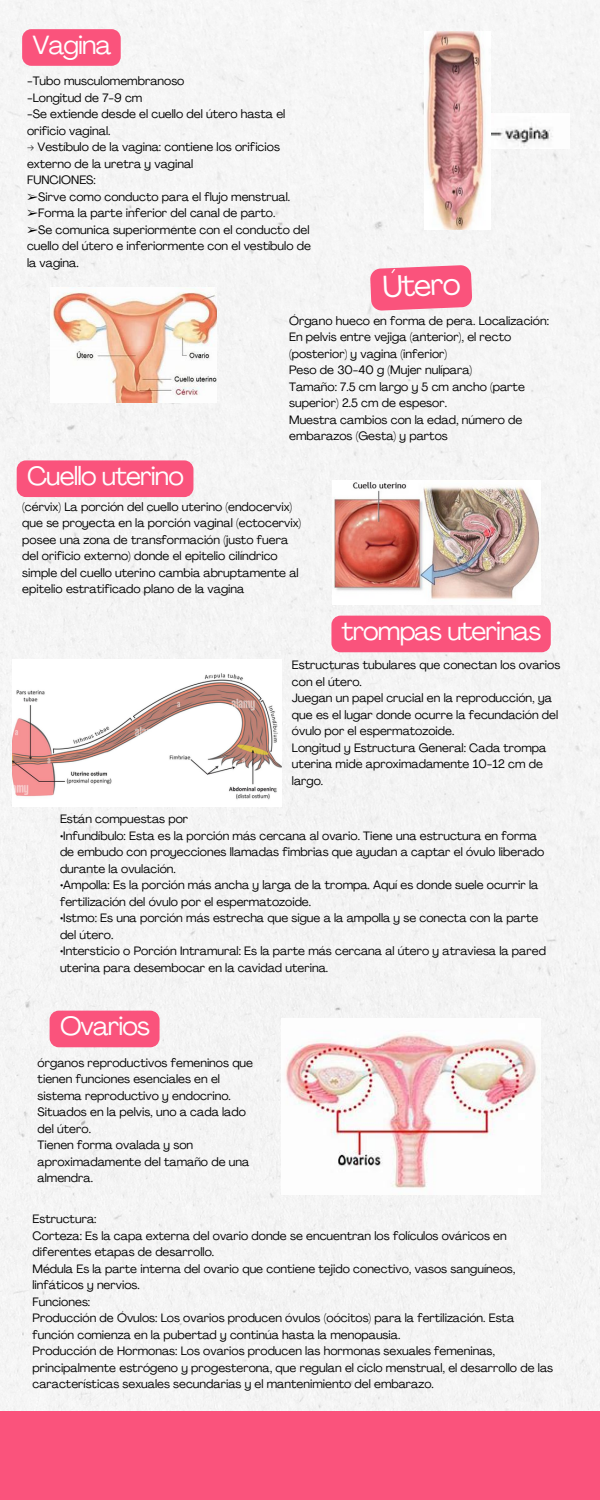
<style>
.page{position:relative;width:600px;height:1500px;background:#fff}
.page>*{position:absolute;margin:0;border:0;box-sizing:border-box;transform-origin:0 0}
.t1{font:30px "Agrandir";color:#fff}
.t2{font:26px "Agrandir";letter-spacing:-.035em;color:#fff}
.t3{font:12px/16.5px "Agrandir";color:#000}
.s1{font-family:"Free Serif"}
</style>
<div class="page">
<div style="left:0;top:0;width:600px;height:1411px;background:#f5f5f5"></div>
<div style="left:0;top:1411px;width:600px;height:89px;background:#fa537c"></div>
<img style="left:491px;top:114px;width:78px;height:34px">
<img style="left:425px;top:32px;width:66px;height:198px">
<img style="left:50px;top:287px;width:167px;height:115px">
<img style="left:332px;top:481px;width:208px;height:124px">
<img style="left:12px;top:659px;width:270px;height:147px">
<img style="left:282px;top:1019px;width:258px;height:175px">
<svg style="left:370px;top:265px;width:102px;height:46px;background:#f96589"></svg>
<div style="left:17px;top:460px;width:176px;height:37px;background:#fa537c;border-radius:9px"></div>
<div style="left:331px;top:616px;width:220px;height:36px;background:#fa537c"></div>
<div style="left:50px;top:1011px;width:110px;height:36px;background:#fa537c"></div>
<svg style="left:22px;top:29px;width:99px;height:37px;background:#f95880"></svg>
<p class="t2" style="left:33px;top:34px;width:80px">Vagina</p>
<p class="t3" style="left:27px;top:74px;width:159px">-Tubo musculomembranoso</p>
<p class="t3" style="left:27px;top:91px;width:117px">-Longitud de 7-9 cm</p>
<p class="t3" style="left:27px;top:107px;width:260px">-Se extiende desde el cuello del útero hasta el orificio vaginal.</p>
<h2 class="t3" style="left:27px;top:140px;width:254px">→ Vestíbulo de la vagina: contiene los orificios externo de la uretra y vaginal</h2>
<p class="t3" style="left:27px;top:173px;width:70px">FUNCIONES:</p>
<p class="t3" style="left:27px;top:190px;width:265px"><span class="s1">➢</span>Sirve como conducto para el flujo menstrual.</p>
<p class="t3" style="left:27px;top:206px;width:250px"><span class="s1">➢</span>Forma la parte inferior del canal de parto.</p>
<p class="t3" style="left:27px;top:223px;width:285px"><span class="s1">➢</span>Se comunica superiormente con el conducto del cuello del útero e inferiormente con el vestíbulo de la vagina.</p>
<h2 class="t1" style="left:382px;top:274px;width:79px;rotate:-2deg">Útero</h2>
<p class="t3" style="left:289px;top:313px;width:261px">Órgano hueco en forma de pera. Localización:<br>En pelvis entre vejiga (anterior), el recto (posterior) y vagina (inferior)</p>
<p class="t3" style="left:289px;top:363px;width:185px">Peso de 30-40 g (Mujer nulípara)</p>
<p class="t3" style="left:289px;top:379px;width:237px">Tamaño: 7.5 cm largo y 5 cm ancho (parte superior) 2.5 cm de espesor.</p>
<p class="t3" style="left:289px;top:412px;width:235px">Muestra cambios con la edad, número de embarazos (Gesta) y partos</p>
<p class="t2" style="left:27px;top:466px;width:158px">Cuello uterino</p>
<p class="t3" style="left:22px;top:499px;width:281px">(cérvix) La porción del cuello uterino (endocervix) que se proyecta en la porción vaginal (ectocervix) posee una zona de transformación (justo fuera del orificio externo) donde el epitelio cilíndrico simple del cuello uterino cambia abruptamente al epitelio estratificado plano de la vagina</p>
<p class="t2" style="left:342px;top:621px;width:201px">trompas uterinas</p>
<p class="t3" style="left:292px;top:658px;width:270px">Estructuras tubulares que conectan los ovarios con el útero.</p>
<p class="t3" style="left:292px;top:691px;width:268px">Juegan un papel crucial en la reproducción, ya que es el lugar donde ocurre la fecundación del óvulo por el espermatozoide.</p>
<p class="t3" style="left:292px;top:741px;width:256px">Longitud y Estructura General: Cada trompa uterina mide aproximadamente 10-12 cm de largo.</p>
<h1 class="t3" style="left:60px;top:812px;width:130px">Están compuestas por</h1>
<p class="t3" style="left:60px;top:829px;width:486px">•Infundíbulo: Esta es la porción más cercana al ovario. Tiene una estructura en forma de embudo con proyecciones llamadas fimbrias que ayudan a captar el óvulo liberado durante la ovulación.</p>
<p class="t3" style="left:60px;top:878px;width:480px">•Ampolla: Es la porción más ancha y larga de la trompa. Aquí es donde suele ocurrir la fertilización del óvulo por el espermatozoide.</p>
<p class="t3" style="left:60px;top:911px;width:480px">•Istmo: Es una porción más estrecha que sigue a la ampolla y se conecta con la parte del útero.</p>
<p class="t3" style="left:60px;top:944px;width:487px">•Intersticio o Porción Intramural: Es la parte más cercana al útero y atraviesa la pared uterina para desembocar en la cavidad uterina.</p>
<p class="t2" style="left:60px;top:1016px;width:92px">Ovarios</p>
<h2 class="t3" style="left:38px;top:1055px;width:217px">órganos reproductivos femeninos que tienen funciones esenciales en el sistema reproductivo y endocrino.</h2>
<p class="t3" style="left:38px;top:1105px;width:210px">Situados en la pelvis, uno a cada lado del útero.</p>
<p class="t3" style="left:38px;top:1138px;width:213px">Tienen forma ovalada y son aproximadamente del tamaño de una almendra.</p>
<h2 class="t3" style="left:33px;top:1212px;width:65px">Estructura:</h2>
<p class="t3" style="left:33px;top:1228px;width:476px">Corteza: Es la capa externa del ovario donde se encuentran los folículos ováricos en diferentes etapas de desarrollo.</p>
<p class="t3" style="left:33px;top:1261px;width:484px">Médula Es la parte interna del ovario que contiene tejido conectivo, vasos sanguíneos, linfáticos y nervios.</p>
<p class="t3" style="left:33px;top:1294px;width:59px">Funciones:</p>
<p class="t3" style="left:33px;top:1311px;width:483px">Producción de Óvulos: Los ovarios producen óvulos (oócitos) para la fertilización. Esta función comienza en la pubertad y continúa hasta la menopausia.</p>
<p class="t3" style="left:33px;top:1344px;width:522px">Producción de Hormonas: Los ovarios producen las hormonas sexuales femeninas, principalmente estrógeno y progesterona, que regulan el ciclo menstrual, el desarrollo de las características sexuales secundarias y el mantenimiento del embarazo.</p>
</div>
